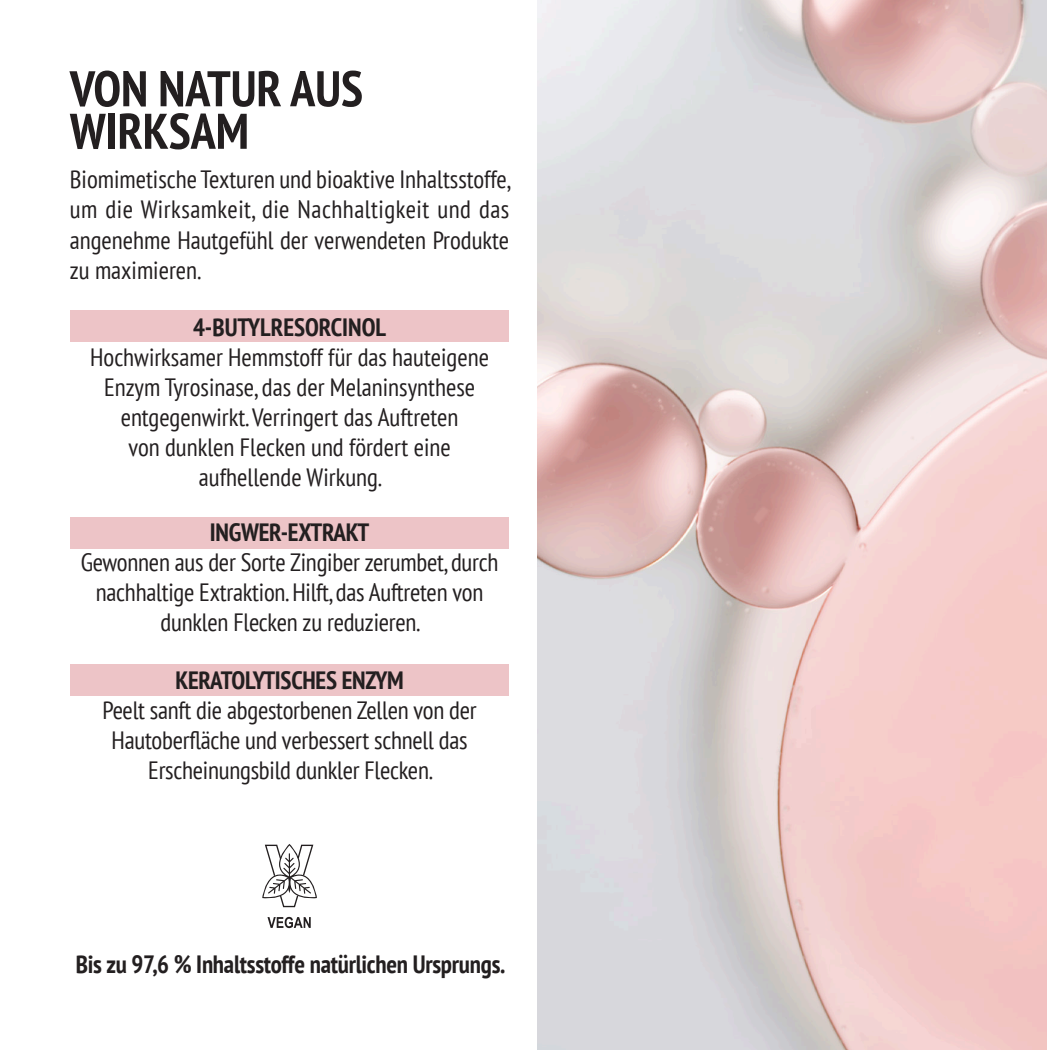
<style>
.page{position:relative;width:1047px;height:1050px;background:#fff}
.page>*{position:absolute;margin:0;border:0;box-sizing:border-box;transform-origin:0 0}
.TITOLO_EHRAHRDT{font:700 condensed 50px "PT Sans";color:#231f20}
.BODYCOPY{font:condensed 25px/30px "PT Sans";letter-spacing:-.01em;color:#231f20;text-align:center}
.BODYCOPY-2{font:700 condensed 25px "PT Sans";letter-spacing:-.01em;color:#231f20}
</style>
<div class="page">
<div style="left:70px;top:310px;width:439px;height:32px;background:#edc4c7"></div>
<svg style="left:267px;top:917px;width:44px;height:11px"></svg>
<svg style="left:262px;top:844px;width:55px;height:64px"></svg>
<img style="left:538px;top:0;width:509px;height:1050px">
<div style="left:70px;top:516px;width:439px;height:32px;background:#edc4c7"></div>
<div style="left:70px;top:664px;width:439px;height:32px;background:#edc4c7"></div>
<p class="TITOLO_EHRAHRDT" style="left:70px;top:55px;width:295px">VON NATUR AUS</p>
<p class="TITOLO_EHRAHRDT" style="left:70px;top:98px;width:181px">WIRKSAM</p>
<p class="BODYCOPY" style="left:70px;top:164px;width:443px;text-align:justify">Biomimetische Texturen und bioaktive Inhaltsstoffe, um die Wirksamkeit, die Nachhaltigkeit und das angenehme Hautgefühl der verwendeten Produkte zu maximieren.</p>
<p class="BODYCOPY-2" style="left:193px;top:310px;width:195px">4-BUTYLRESORCINOL</p>
<p class="BODYCOPY" style="left:90px;top:341px;width:400px">Hochwirksamer Hemmstoff für das hauteigene<br>Enzym Tyrosinase, das der Melaninsynthese entgegenwirkt. Verringert das Auftreten</p>
<p class="BODYCOPY" style="left:128px;top:431px;width:324px">von dunklen Flecken und fördert eine</p>
<p class="BODYCOPY" style="left:199px;top:461px;width:184px">aufhellende Wirkung.</p>
<p class="BODYCOPY-2" style="left:210px;top:516px;width:161px">INGWER-EXTRAKT</p>
<p class="BODYCOPY" style="left:81px;top:547px;width:419px">Gewonnen aus der Sorte Zingiber zerumbet, durch nachhaltige Extraktion. Hilft, das Auftreten von dunklen Flecken zu reduzieren.</p>
<p class="BODYCOPY-2" style="left:175px;top:664px;width:230px">KERATOLYTISCHES ENZYM</p>
<p class="BODYCOPY" style="left:102px;top:695px;width:376px">Peelt sanft die abgestorbenen Zellen von der<br>Hautoberfläche und verbessert schnell das<br>Erscheinungsbild dunkler Flecken.</p>
<p class="BODYCOPY-2" style="left:76px;top:947px;width:431px">Bis zu 97,6 % Inhaltsstoffe natürlichen Ursprungs.</p>
</div>
